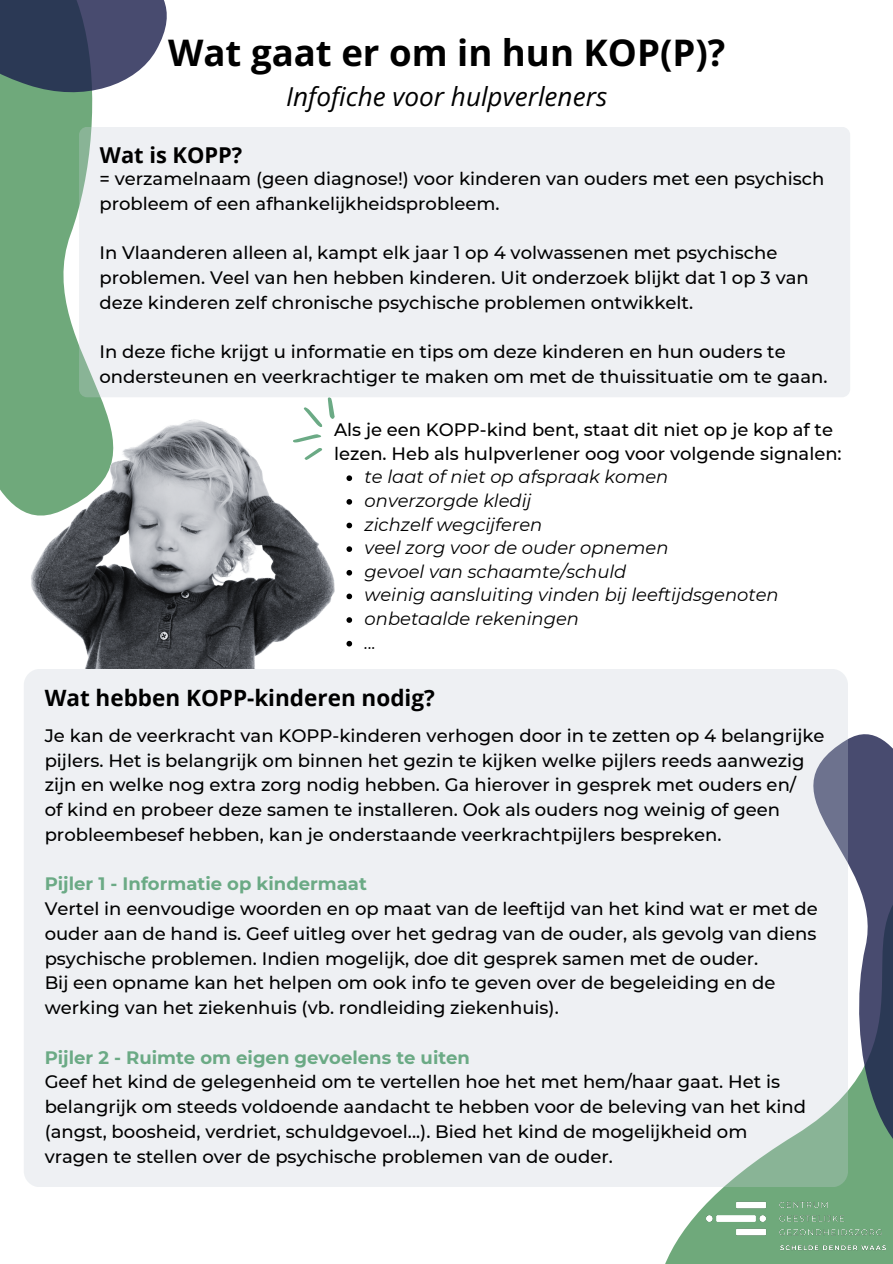
<style>
.page{position:relative;width:893px;height:1264px;background:#fff}
.page>*{position:absolute;margin:0;border:0;box-sizing:border-box;transform-origin:0 0}
.t1{font:700 36.6px "Open Sans";color:#000}
.t2{font:italic 26.1px "Open Sans";color:#000}
.t3{font:700 22.5px "Open Sans";color:#000}
.t4{font:700 21.9px "Open Sans";color:#000}
.t5{font:500 18px/24.8px "Montserrat";color:#000}
.t6{font:italic 18px "Montserrat";color:#000}
.t7{font:700 18px "Montserrat";color:#6baa85}
</style>
<div class="page">
<svg style="left:545px;top:1186px;width:347px;height:77px"></svg>
<svg style="left:756px;top:734px;width:136px;height:456px;background:#687883"></svg>
<div style="left:0;top:127px;width:107px;height:384px;background:#6fa97b"></div>
<svg style="left:0;top:0;width:167px;height:127px"></svg>
<div style="left:24px;top:669px;width:824px;height:517px;background:#eef0f3;border-radius:16px"></div>
<img style="left:23px;top:414px;width:311px;height:254px">
<div style="left:79px;top:127px;width:771px;height:270px;background:#eef0f3;border-radius:8px"></div>
<svg style="left:292px;top:397px;width:42px;height:63px"></svg>
<img style="left:698px;top:1193px;width:194px;height:65px">
<svg style="left:346px;top:475px;width:6px;height:6px"></svg>
<svg style="left:346px;top:499px;width:6px;height:5px"></svg>
<svg style="left:346px;top:522px;width:6px;height:6px"></svg>
<svg style="left:346px;top:546px;width:6px;height:6px"></svg>
<svg style="left:346px;top:570px;width:6px;height:5px"></svg>
<svg style="left:346px;top:593px;width:6px;height:6px"></svg>
<svg style="left:346px;top:617px;width:6px;height:6px"></svg>
<svg style="left:346px;top:641px;width:6px;height:5px"></svg>
<p class="t1" style="left:168px;top:27px;width:558px">Wat gaat er om in hun KOP(P)?</p>
<p class="t2" style="left:286px;top:78px;width:322px">Infofiche voor hulpverleners</p>
<p class="t4" style="left:100px;top:140px;width:144px">Wat is KOPP?</p>
<p class="t5" style="left:99px;top:166px;width:726px">= verzamelnaam (geen diagnose!) voor kinderen van ouders met een psychisch probleem of een afhankelijkheidsprobleem.</p>
<p class="t5" style="left:99px;top:240px;width:710px">In Vlaanderen alleen al, kampt elk jaar 1 op 4 volwassenen met psychische problemen. Veel van hen hebben kinderen. Uit onderzoek blijkt dat 1 op 3 van deze kinderen zelf chronische psychische problemen ontwikkelt.</p>
<p class="t5" style="left:99px;top:339px;width:729px">In deze fiche krijgt u informatie en tips om deze kinderen en hun ouders te ondersteunen en veerkrachtiger te maken om met de thuissituatie om te gaan.</p>
<p class="t5" style="left:334px;top:417px;width:500px">Als je een KOPP-kind bent, staat dit niet op je kop af te</p>
<p class="t5" style="left:334px;top:441px;width:509px">lezen. Heb als hulpverlener oog voor volgende signalen:</p>
<p class="t6" style="left:364px;top:466px;width:305px">te laat of niet op afspraak komen</p>
<p class="t6" style="left:364px;top:489px;width:168px">onverzorgde kledij</p>
<p class="t6" style="left:364px;top:513px;width:179px">zichzelf wegcijferen</p>
<p class="t6" style="left:364px;top:537px;width:305px">veel zorg voor de ouder opnemen</p>
<p class="t6" style="left:364px;top:560px;width:263px">gevoel van schaamte/schuld</p>
<p class="t6" style="left:364px;top:584px;width:415px">weinig aansluiting vinden bij leeftijdsgenoten</p>
<p class="t6" style="left:364px;top:607px;width:216px">onbetaalde rekeningen</p>
<p class="t6" style="left:364px;top:631px;width:13px">...</p>
<p class="t3" style="left:45px;top:681px;width:391px">Wat hebben KOPP-kinderen nodig?</p>
<p class="t5" style="left:45px;top:723px;width:781px">Je kan de veerkracht van KOPP-kinderen verhogen door in te zetten op 4 belangrijke pijlers. Het is belangrijk om binnen het gezin te kijken welke pijlers reeds aanwezig zijn en welke nog extra zorg nodig hebben. Ga hierover in gesprek met ouders en/</p>
<p class="t5" style="left:45px;top:797px;width:737px">of kind en probeer deze samen te installeren. Ook als ouders nog weinig of geen probleembesef hebben, kan je onderstaande veerkrachtpijlers bespreken.</p>
<p class="t7" style="left:45px;top:872px;width:324px">Pijler 1 - Informatie op kindermaat</p>
<p class="t5" style="left:45px;top:896px;width:774px;text-align:justify">Vertel in eenvoudige woorden en op maat van de leeftijd van het kind wat er met de ouder aan de hand is. Geef uitleg over het gedrag van de ouder, als gevolg van diens psychische problemen. Indien mogelijk, doe dit gesprek samen met de ouder.</p>
<p class="t5" style="left:45px;top:970px;width:732px">Bij een opname kan het helpen om ook info te geven over de begeleiding en de werking van het ziekenhuis (vb. rondleiding ziekenhuis).</p>
<p class="t7" style="left:45px;top:1046px;width:427px">Pijler 2 - Ruimte om eigen gevoelens te uiten</p>
<p class="t5" style="left:45px;top:1069px;width:763px">Geef het kind de gelegenheid om te vertellen hoe het met hem/haar gaat. Het is belangrijk om steeds voldoende aandacht te hebben voor de beleving van het kind (angst, boosheid, verdriet, schuldgevoel...). Bied het kind de mogelijkheid om</p>
<p class="t5" style="left:45px;top:1143px;width:569px">vragen te stellen over de psychische problemen van de ouder.</p>
</div>
